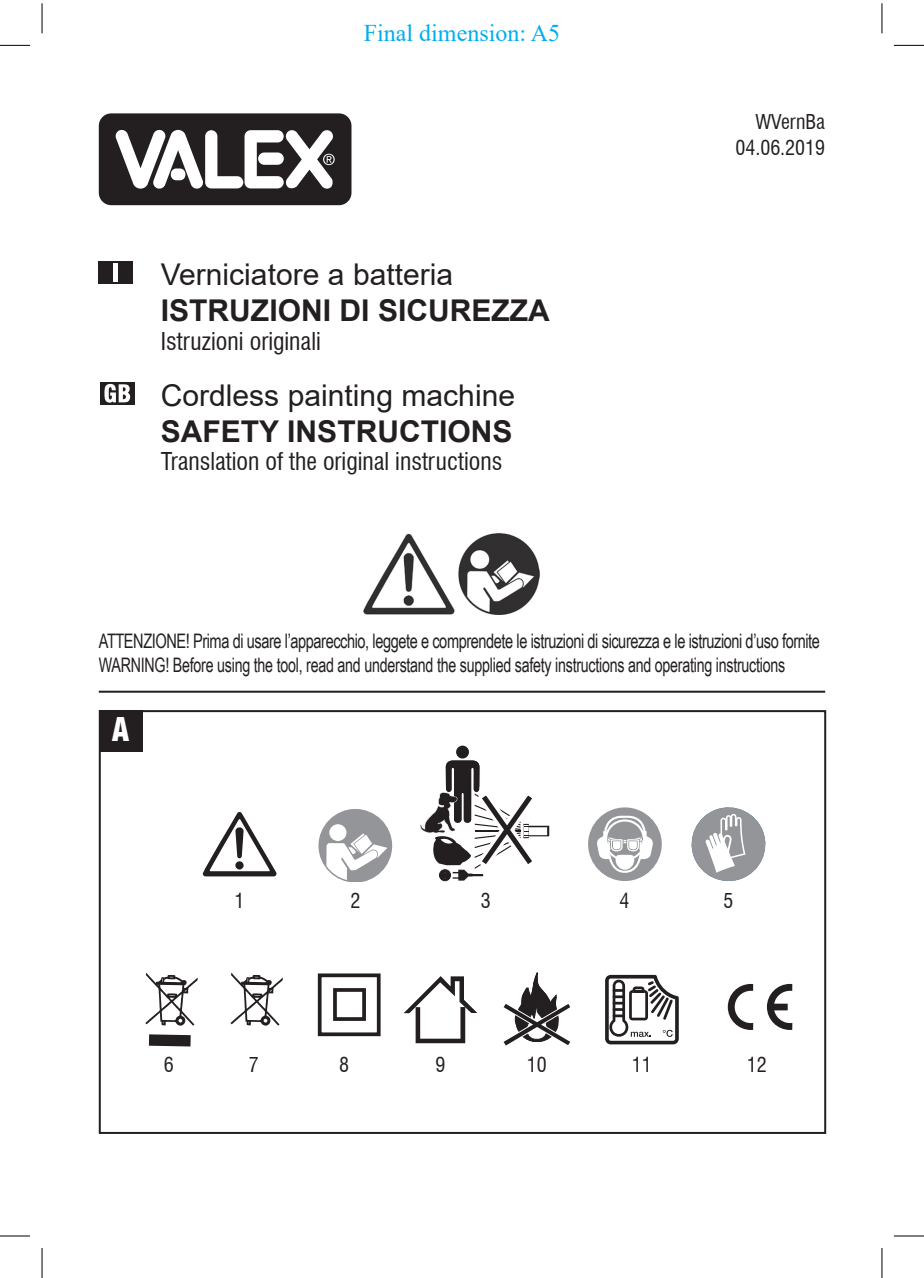
<style>
.page{position:relative;width:924px;height:1278px;background:#fff}
.page>*{position:absolute;margin:0;border:0;box-sizing:border-box;transform-origin:0 0}
.t1{font:900 condensed 32px "Swiss 721 BT";color:#fff}
.t2{font:30px "Arial";color:#231f20}
.t3{font:700 30px "Arial";color:#231f20}
.t4{font:condensed 24px "Swiss 721 BT";color:#231f20}
.t5{font:24px "Times New Roman";color:#00aeef}
.t6{font:20px/24px "Arial Narrow";letter-spacing:-.025em;color:#231f20;scale:.89 1}
.t7{font:condensed 20px/26px "Swiss 721 BT";color:#231f20;text-align:right}
</style>
<div class="page">
<div style="left:99px;top:261px;width:34px;height:23px;background:#231f20"></div>
<hr style="left:114px;top:263px;width:4px;height:18px;background:#fff">
<div style="left:100px;top:382px;width:34px;height:23px;background:#231f20"></div>
<svg style="left:104px;top:384px;width:26px;height:19px"></svg>
<div style="left:456px;top:746px;width:13px;height:12px;background:#231f20;border-radius:50%"></div>
<svg style="left:420px;top:760px;width:129px;height:121px"></svg>
<svg style="left:99px;top:113px;width:252px;height:92px"></svg>
<hr style="left:99px;top:691px;width:725px;height:2px;background:#231f20">
<img style="left:363px;top:533px;width:176px;height:82px">
<svg style="left:317px;top:973px;width:63px;height:64px"></svg>
<svg style="left:203px;top:812px;width:73px;height:64px"></svg>
<svg style="left:588px;top:807px;width:73px;height:74px"></svg>
<svg style="left:318px;top:809px;width:74px;height:72px"></svg>
<svg style="left:145px;top:973px;width:52px;height:73px"></svg>
<svg style="left:503px;top:973px;width:68px;height:73px"></svg>
<svg style="left:605px;top:975px;width:73px;height:69px"></svg>
<svg style="left:727px;top:984px;width:65px;height:46px"></svg>
<svg style="left:691px;top:807px;width:74px;height:74px"></svg>
<svg style="left:403px;top:976px;width:74px;height:67px"></svg>
<svg style="left:230px;top:973px;width:53px;height:53px"></svg>
<div style="left:99px;top:710px;width:726px;height:424px;border:2px solid #231f20"></div>
<div style="left:99px;top:710px;width:43px;height:42px;background:#231f20"></div>
<hr style="left:0;top:45px;width:30px;height:1px;background:#000">
<hr style="left:893px;top:45px;width:30px;height:1px;background:#000">
<hr style="left:0;top:1236px;width:30px;height:1px;background:#000">
<hr style="left:893px;top:1236px;width:30px;height:1px;background:#000">
<hr style="left:42px;top:3px;width:1px;height:30px;background:#000">
<hr style="left:42px;top:1248px;width:1px;height:30px;background:#000">
<hr style="left:881px;top:3px;width:1px;height:30px;background:#000">
<hr style="left:881px;top:1248px;width:1px;height:30px;background:#000">
<p class="t5" style="left:364px;top:16px;width:198px">Final dimension: A5</p>
<h2 class="t2" style="left:161px;top:254px;width:294px">Verniciatore a batteria</h2>
<h2 class="t3" style="left:161px;top:289px;width:390px">ISTRUZIONI DI SICUREZZA</h2>
<p class="t4" style="left:161px;top:326px;width:161px">Istruzioni originali</p>
<h2 class="t2" style="left:161px;top:374px;width:355px">Cordless painting machine</h2>
<h2 class="t3" style="left:161px;top:410px;width:353px">SAFETY INSTRUCTIONS</h2>
<p class="t4" style="left:161px;top:447px;width:343px">Translation of the original instructions</p>
<p class="t7" style="left:735px;top:108px;width:91px">WVernBa<br>04.06.2019</p>
<p class="t6" style="left:99px;top:629px;width:811px">ATTENZIONE! Prima di usare l’apparecchio, leggete e comprendete le istruzioni di sicurezza e le istruzioni d’uso fornite<br>WARNING! Before using the tool, read and understand the supplied safety instructions and operating instructions</p>
<h1 class="t1" style="left:112px;top:710px;width:19px">A</h1>
<p class="t7" style="left:234px;top:888px;width:11px">1</p>
<p class="t7" style="left:350px;top:888px;width:11px">2</p>
<p class="t7" style="left:619px;top:888px;width:11px">4</p>
<p class="t7" style="left:723px;top:888px;width:11px">5</p>
<p class="t7" style="left:480px;top:888px;width:11px">3</p>
<p class="t7" style="left:164px;top:1051px;width:11px">6</p>
<p class="t7" style="left:526px;top:1051px;width:21px">10</p>
<p class="t7" style="left:631px;top:1051px;width:21px">11</p>
<p class="t7" style="left:746px;top:1051px;width:21px">12</p>
<p class="t7" style="left:249px;top:1051px;width:11px">7</p>
<p class="t7" style="left:339px;top:1051px;width:11px">8</p>
<p class="t7" style="left:435px;top:1051px;width:11px">9</p>
</div>
